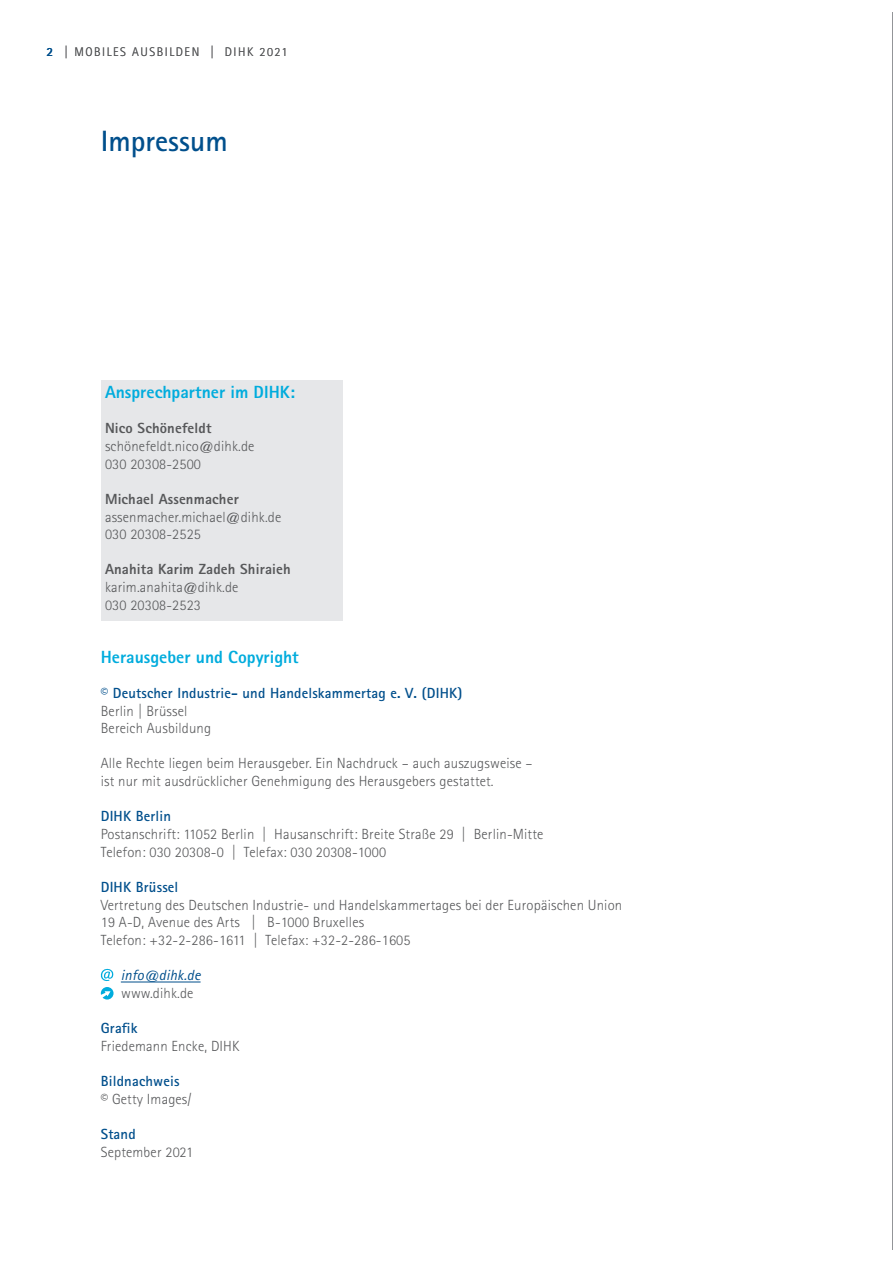
<style>
.page{position:relative;width:893px;height:1263px;background:#fff}
.page>*{position:absolute;margin:0;border:0;box-sizing:border-box;transform-origin:0 0}
.t1{font:700 29.4px "Agfa Rotis Sans Serif";color:#004f8c}
.t2{font:800 17.7px "Agfa Rotis Sans Serif";color:#00acdd}
.t3{font:300 14.7px/17.7px "Agfa Rotis Sans Serif";letter-spacing:.01em;color:#57585a}
.t4{font:700 14.7px "Agfa Rotis Sans Serif";letter-spacing:.01em;color:#004f8c}
.t5{font:800 14.7px "Agfa Rotis Sans Serif";letter-spacing:.01em;color:#57585a}
.t6{font:italic 14.7px "Agfa Rotis Sans Serif";letter-spacing:.01em;color:#004f8c}
.t7{font:300 12.45px "Agfa Rotis Sans Serif";letter-spacing:.125em;color:#57585a}
.s1{font-weight:700;color:#004f8c}
</style>
<div class="page">
<hr style="left:121px;top:982px;width:80px;height:1px;background:#004f8c">
<svg style="left:100px;top:968px;width:14px;height:32px"></svg>
<div style="left:101px;top:380px;width:241px;height:241px;background:#e6e7e9"></div>
<hr style="left:892px;top:13px;width:1px;height:1237px;background:#939598">
<p class="t7" style="left:47px;top:47px;width:242px"><span class="s1">2</span> | MOBILES AUSBILDEN | DIHK 2021</p>
<h1 class="t1" style="left:101px;top:130px;width:128px">Impressum</h1>
<p class="t2" style="left:105px;top:385px;width:192px">Ansprechpartner im DIHK:</p>
<p class="t5" style="left:105px;top:423px;width:108px">Nico Schönefeldt</p>
<p class="t3" style="left:105px;top:438px;width:151px">schönefeldt.nico@dihk.de<br>030 20308-2500</p>
<p class="t5" style="left:105px;top:493px;width:135px">Michael Assenmacher</p>
<p class="t3" style="left:105px;top:509px;width:178px">assenmacher.michael@dihk.de<br>030 20308-2525</p>
<p class="t5" style="left:105px;top:564px;width:187px">Anahita Karim Zadeh Shiraieh</p>
<p class="t3" style="left:105px;top:579px;width:135px">karim.anahita@dihk.de<br>030 20308-2523</p>
<p class="t2" style="left:101px;top:650px;width:199px">Herausgeber und Copyright</p>
<p class="t4" style="left:101px;top:687px;width:363px">© Deutscher Industrie- und Handelskammertag e. V. (DIHK)</p>
<p class="t3" style="left:101px;top:703px;width:112px">Berlin | Brüssel<br>Bereich Ausbildung</p>
<p class="t3" style="left:101px;top:756px;width:433px">Alle Rechte liegen beim Herausgeber. Ein Nachdruck – auch auszugsweise – ist nur mit ausdrücklicher Genehmigung des Herausgebers gestattet.</p>
<p class="t4" style="left:101px;top:811px;width:72px">DIHK Berlin</p>
<p class="t3" style="left:101px;top:826px;width:444px">Postanschrift: 11052 Berlin | Hausanschrift: Breite Straße 29 | Berlin-Mitte<br>Telefon: 030 20308-0 | Telefax: 030 20308-1000</p>
<p class="t4" style="left:101px;top:881px;width:79px">DIHK Brüssel</p>
<p class="t3" style="left:101px;top:897px;width:523px">Vertretung des Deutschen Industrie- und Handelskammertages bei der Europäischen Union<br>19 A-D, Avenue des Arts | B-1000 Bruxelles<br>Telefon: +32-2-286-1611 | Telefax: +32-2-286-1605</p>
<p class="t6" style="left:121px;top:970px;width:81px">info@dihk.de</p>
<p class="t3" style="left:121px;top:985px;width:74px">www.dihk.de</p>
<p class="t4" style="left:101px;top:1023px;width:38px">Grafik</p>
<p class="t3" style="left:101px;top:1038px;width:140px">Friedemann Encke, DIHK</p>
<p class="t4" style="left:101px;top:1075px;width:80px">Bildnachweis</p>
<p class="t3" style="left:101px;top:1091px;width:92px">© Getty Images/</p>
<p class="t4" style="left:101px;top:1128px;width:36px">Stand</p>
<p class="t3" style="left:101px;top:1144px;width:94px">September 2021</p>
</div>
